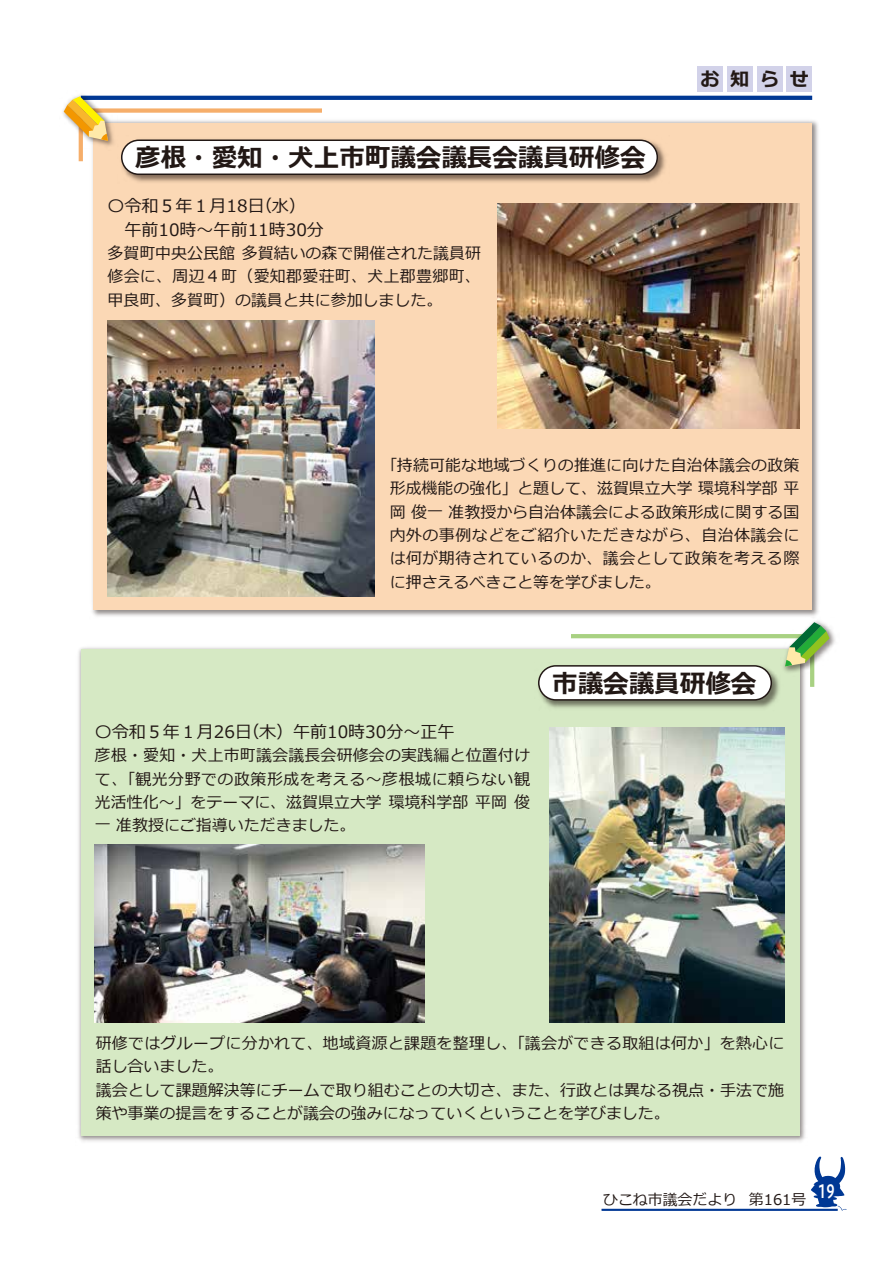
<style>
.page{position:relative;width:893px;height:1263px;background:#fff}
.page>*{position:absolute;margin:0;border:0;box-sizing:border-box;transform-origin:0 0}
.t1{font:700 25.5px "Meiryo";color:#221815}
.t2{font:700 19.2px "Meiryo";color:#221815}
.t3{font:16.95px/23.4px "Meiryo";color:#221815}
.t4{font:15.9px/23.4px "Meiryo";letter-spacing:.005em;color:#221815;text-align:justify}
.t5{font:14.85px "Meiryo";color:#221815}
</style>
<div class="page">
<hr style="left:601px;top:1209px;width:237px;height:2px;background:#003894">
<svg style="left:811px;top:1156px;width:36px;height:55px"></svg>
<svg style="left:326px;top:96px;width:486px;height:4px;background:#043b95"></svg>
<div style="left:787px;top:66px;width:25px;height:25px;background:#d2d2e9"></div>
<div style="left:757px;top:66px;width:25px;height:25px;background:#d2d2e9"></div>
<div style="left:727px;top:66px;width:26px;height:25px;background:#d2d2e9"></div>
<div style="left:697px;top:66px;width:26px;height:25px;background:#d2d2e9"></div>
<img style="left:92px;top:120px;width:727px;height:496px">
<div style="left:94px;top:123px;width:718px;height:487px;background:#fbd8b5"></div>
<img style="left:78px;top:647px;width:727px;height:495px">
<div style="left:81px;top:649px;width:718px;height:486px;background:#d6e9c4"></div>
<img style="left:497px;top:203px;width:302px;height:225px">
<img style="left:107px;top:321px;width:267px;height:275px">
<img style="left:95px;top:844px;width:329px;height:179px">
<img style="left:549px;top:727px;width:235px;height:296px">
<img style="left:63px;top:95px;width:55px;height:21px">
<svg style="left:64px;top:96px;width:262px;height:69px"></svg>
<img style="left:814px;top:621px;width:21px;height:29px">
<svg style="left:567px;top:622px;width:262px;height:69px"></svg>
<img style="left:118px;top:136px;width:548px;height:46px">
<div style="left:122px;top:140px;width:535px;height:34px;background:#fff;border-radius:17px"></div>
<div style="left:121px;top:139px;width:537px;height:36px;border:2px solid #221815;border-radius:17px"></div>
<img style="left:538px;top:662px;width:246px;height:46px">
<div style="left:539px;top:666px;width:232px;height:34px;background:#fff;border-radius:17px"></div>
<div style="left:538px;top:665px;width:234px;height:36px;border:2px solid #221815;border-radius:17px"></div>
<h1 class="t1" style="left:135px;top:140px;width:512px">彦根・愛知・犬上市町議会議長会議員研修会</h1>
<p class="t3" style="left:107px;top:195px;width:218px">〇令和５年１月18日（水）　午前10時～午前11時30分</p>
<p class="t4" style="left:107px;top:242px;width:375px">多賀町中央公民館 多賀結いの森で開催された議員研修会に、周辺４町（愛知郡愛荘町、犬上郡豊郷町、甲良町、多賀町）の議員と共に参加しました。</p>
<p class="t2" style="left:700px;top:65px;width:110px">お知らせ</p>
<p class="t4" style="left:390px;top:454px;width:411px;text-indent:-8px">「持続可能な地域づくりの推進に向けた自治体議会の政策形成機能の強化」と題して、滋賀県立大学 環境科学部 平岡 俊一 准教授から自治体議会による政策形成に関する国内外の事例などをご紹介いただきながら、自治体議会には何が期待されているのか、議会として政策を考える際に押さえるべきこと等を学びました。</p>
<p class="t3" style="left:95px;top:721px;width:361px">〇令和５年１月26日（木）午前10時30分～正午</p>
<p class="t4" style="left:95px;top:744px;width:437px">彦根・愛知・犬上市町議会議長会研修会の実践編と位置付けて、「観光分野での政策形成を考える～彦根城に頼らない観光活性化～」をテーマに、滋賀県立大学 環境科学部 平岡 俊一 准教授にご指導いただきました。</p>
<h1 class="t1" style="left:552px;top:665px;width:206px">市議会議員研修会</h1>
<p class="t4" style="left:96px;top:1032px;width:690px;text-align:left">研修ではグループに分かれて、地域資源と課題を整理し、「議会ができる取組は何か」を熱心に話し合いました。<br>議会として課題解決等にチームで取り組むことの大切さ、また、行政とは異なる視点・手法で施策や事業の提言をすることが議会の強みになっていくということを学びました。</p>
<p class="t5" style="left:603px;top:1190px;width:233px">ひこね市議会だより 第161号 <sup>19</sup></p>
</div>
